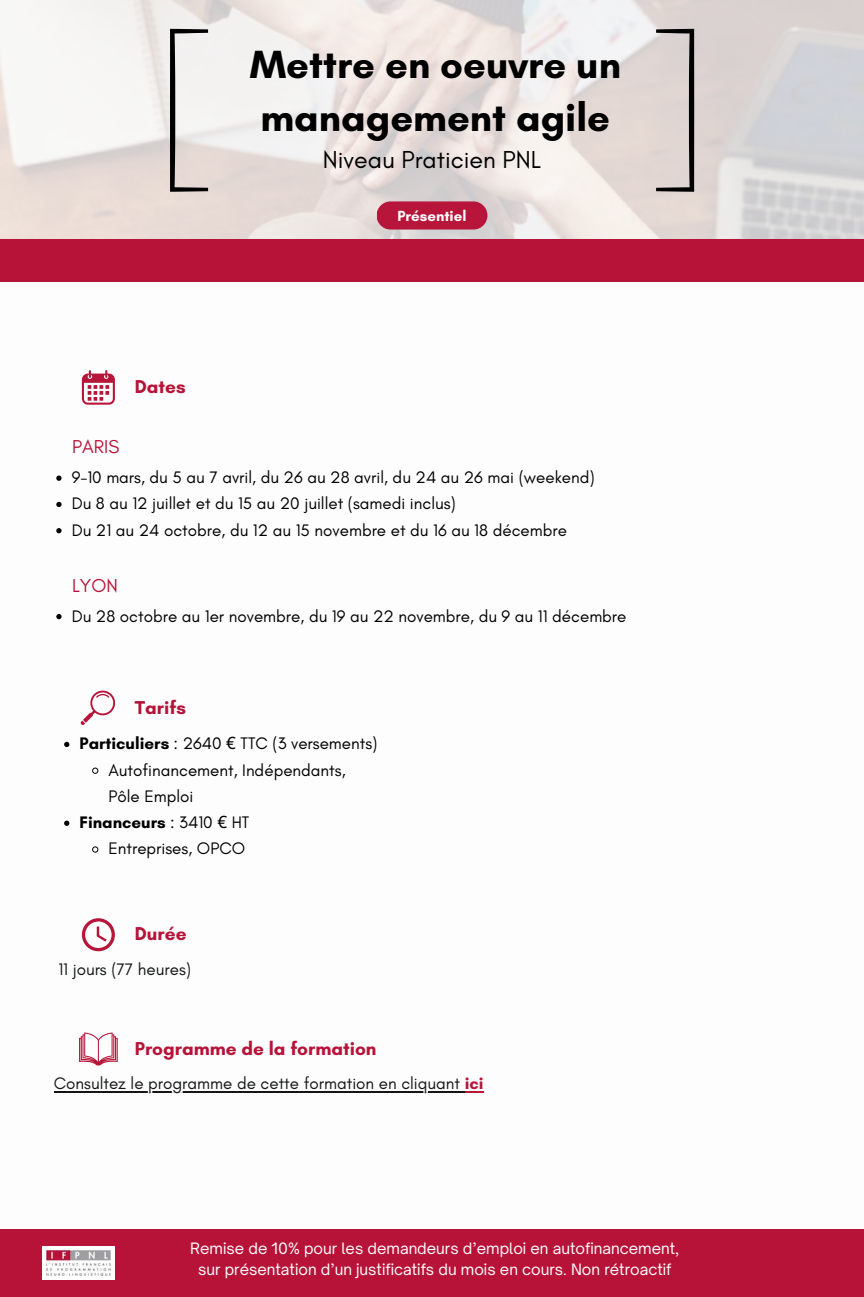
<style>
.page{position:relative;width:864px;height:1297px;background:#fff}
.page>*{position:absolute;margin:0;border:0;box-sizing:border-box;transform-origin:0 0}
.t1{font:700 40px/53.2px "Glacial Indifference";color:#000}
.t2{font:25px "Glacial Indifference";color:#000}
.t3{font:700 19px "Glacial Indifference";color:#b71338}
.t4{font:19px "Glacial Indifference";color:#b71338}
.t5{font:17px/26.2px "Glacial Indifference";color:#000}
.t6{font:17px "Glacial Indifference";color:#141516}
.t7{font:700 17px "Glacial Indifference";color:#000}
.t8{font:15px/21px "Open Sauce One";color:#fefefe;text-align:center}
.t9{font:700 15px "Glacial Indifference";color:#fff}
.s1{font-weight:700}
.s2{font-family:"Noto Sans"}
.s3{font-weight:400}
.s4{font-family:"Noto Sans";font-weight:400}
.s5{font-weight:700;color:#b71539}
</style>
<div class="page">
<div style="left:0;top:1229px;width:864px;height:67px;background:#b71338"></div>
<img style="left:0;top:0;width:864px;height:239px">
<div style="left:0;top:239px;width:864px;height:43px;background:#b71338"></div>
<img style="left:43px;top:1246px;width:71px;height:33px">
<div style="left:377px;top:201px;width:110px;height:28px;background:#b71539;border-radius:14px"></div>
<svg style="left:170px;top:29px;width:38px;height:163px"></svg>
<svg style="left:656px;top:29px;width:38px;height:163px"></svg>
<svg style="left:56px;top:475px;width:6px;height:5px"></svg>
<svg style="left:56px;top:501px;width:6px;height:6px"></svg>
<svg style="left:56px;top:528px;width:6px;height:5px"></svg>
<svg style="left:56px;top:614px;width:6px;height:5px"></svg>
<svg style="left:64px;top:741px;width:5px;height:5px"></svg>
<svg style="left:92px;top:767px;width:7px;height:7px"></svg>
<svg style="left:64px;top:820px;width:5px;height:5px"></svg>
<svg style="left:92px;top:846px;width:7px;height:6px"></svg>
<svg style="left:81px;top:690px;width:35px;height:35px"></svg>
<svg style="left:82px;top:918px;width:33px;height:33px"></svg>
<svg style="left:79px;top:1032px;width:39px;height:33px"></svg>
<hr style="left:54px;top:1090px;width:411px;height:1px;background:#141516">
<svg style="left:82px;top:370px;width:33px;height:34px"></svg>
<h1 class="t1" style="left:250px;top:37px;width:373px">Mettre en oeuvre un management agile</h1>
<h2 class="t2" style="left:323px;top:145px;width:220px">Niveau Praticien PNL</h2>
<p class="t3" style="left:135px;top:375px;width:52px">Dates</p>
<p class="t4" style="left:72px;top:435px;width:49px">PARIS</p>
<p class="t9" style="left:398px;top:207px;width:70px">Présentiel</p>
<p class="t5" style="left:72px;top:464px;width:525px">9-10 mars, du 5 au 7 avril, du 26 au 28 avril, du 24 au 26 mai (weekend)<br>Du 8 au 12 juillet et du 15 au 20 juillet (samedi inclus)<br>Du 21 au 24 octobre, du 12 au 15 novembre et du 16 au 18 décembre</p>
<p class="t4" style="left:72px;top:573px;width:47px">LYON</p>
<p class="t5" style="left:72px;top:602px;width:556px">Du 28 octobre au 1er novembre, du 19 au 22 novembre, du 9 au 11 décembre</p>
<p class="t3" style="left:135px;top:695px;width:53px">Tarifs</p>
<p class="t5" style="left:80px;top:730px;width:299px"><span class="s1">Particuliers</span> : 2640 <span class="s2">€</span> TTC (3 versements)</p>
<p class="t5" style="left:108px;top:756px;width:239px">Autofinancement, Indépendants,</p>
<p class="t5" style="left:108px;top:782px;width:86px">Pôle Emploi</p>
<p class="t7" style="left:80px;top:811px;width:171px">Financeurs <span class="s3">: 3410</span> <span class="s4">€</span> <span class="s3">HT</span></p>
<p class="t5" style="left:108px;top:835px;width:138px">Entreprises, OPCO</p>
<p class="t3" style="left:135px;top:922px;width:53px">Durée</p>
<p class="t6" style="left:58px;top:958px;width:134px">11 jours (77 heures)</p>
<p class="t3" style="left:135px;top:1036px;width:243px">Programme de la formation</p>
<p class="t6" style="left:54px;top:1072px;width:431px">Consultez le programme de cette formation en cliquant <span class="s5">ici</span></p>
<p class="t8" style="left:190px;top:1236px;width:490px">Remise de 10% pour les demandeurs d’emploi en autofinancement, sur présentation d’un justificatifs du mois en cours. Non rétroactif</p>
</div>
